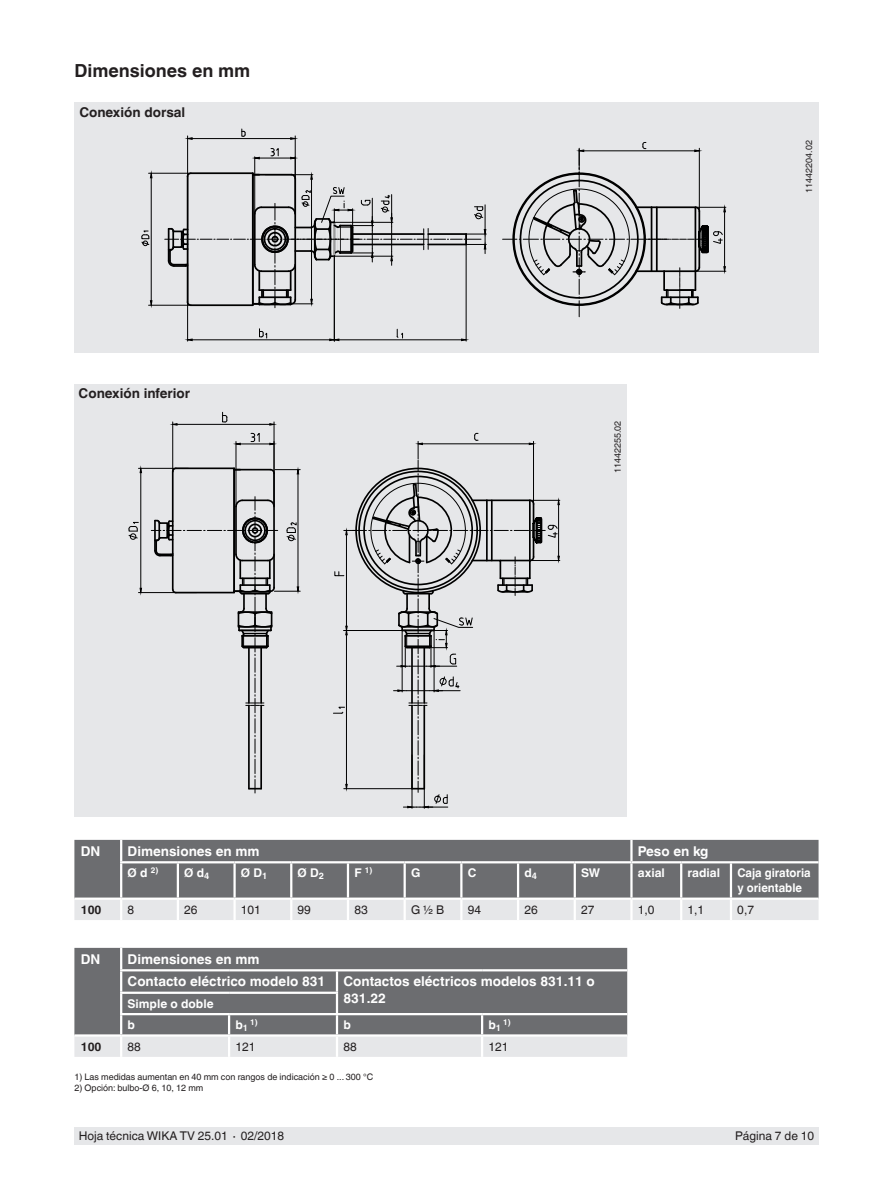
<style>
.page{position:relative;width:893px;height:1188px;background:#fff}
.page>*{position:absolute;margin:0;border:0;box-sizing:border-box;transform-origin:0 0}
.t1{font:700 18px "Helvetica World";color:#231f20}
.t2{font:700 13.5px/22.5px "Helvetica World";color:#fff}
.t3{font:700 13.5px "Helvetica World";color:#231f20}
.t4{font:12px "Helvetica World";color:#231f20}
.t5{font:700 12px/21.3px "Helvetica World";color:#fff}
.t6{font:700 12px/15px "Helvetica World";color:#fff;scale:.95 1}
.t7{font:700 12px "Helvetica World";color:#231f20}
.t8{font:9px "Helvetica World";color:#231f20}
.t9{font:700 8.1px "Helvetica World";color:#fff}
.s1{font-size:12px}
</style>
<div class="page">
<div style="left:74px;top:1128px;width:745px;height:17px;background:#e6e7e9"></div>
<div style="left:74px;top:102px;width:745px;height:251px;background:#e6e7e9"></div>
<div style="left:74px;top:384px;width:553px;height:433px;background:#e6e7e9"></div>
<div style="left:74px;top:948px;width:553px;height:46px;background:#6c6d70"></div>
<hr style="left:120px;top:969px;width:109px;height:2px;background:#fff">
<hr style="left:229px;top:969px;width:108px;height:2px;background:#fff">
<hr style="left:120px;top:992px;width:109px;height:2px;background:#fff">
<hr style="left:229px;top:992px;width:109px;height:2px;background:#fff">
<hr style="left:337px;top:969px;width:145px;height:2px;background:#fff">
<hr style="left:336px;top:971px;width:2px;height:21px;background:#fff">
<hr style="left:482px;top:969px;width:145px;height:2px;background:#fff">
<hr style="left:120px;top:948px;width:2px;height:21px;background:#fff">
<hr style="left:120px;top:971px;width:2px;height:21px;background:#fff">
<svg style="left:74px;top:994px;width:553px;height:63px;background:#9e9fa1"></svg>
<hr style="left:74px;top:1034px;width:47px;height:3px;background:#fff">
<div style="left:74px;top:840px;width:744px;height:58px;background:#6c6d70"></div>
<div style="left:74px;top:900px;width:744px;height:20px;background:#e6e7e9"></div>
<hr style="left:630px;top:840px;width:3px;height:21px;background:#fff">
<hr style="left:120px;top:861px;width:58px;height:2px;background:#fff">
<hr style="left:178px;top:861px;width:57px;height:2px;background:#fff">
<hr style="left:177px;top:863px;width:2px;height:35px;background:#fff">
<hr style="left:235px;top:861px;width:56px;height:2px;background:#fff">
<hr style="left:233px;top:863px;width:3px;height:35px;background:#fff">
<hr style="left:291px;top:861px;width:57px;height:2px;background:#fff">
<hr style="left:290px;top:863px;width:2px;height:35px;background:#fff">
<hr style="left:348px;top:861px;width:57px;height:2px;background:#fff">
<hr style="left:347px;top:863px;width:2px;height:35px;background:#fff">
<hr style="left:405px;top:861px;width:56px;height:2px;background:#fff">
<hr style="left:404px;top:863px;width:2px;height:35px;background:#fff">
<hr style="left:461px;top:861px;width:57px;height:2px;background:#fff">
<hr style="left:460px;top:863px;width:2px;height:35px;background:#fff">
<hr style="left:518px;top:861px;width:57px;height:2px;background:#fff">
<hr style="left:517px;top:863px;width:2px;height:35px;background:#fff">
<hr style="left:575px;top:861px;width:56px;height:2px;background:#fff">
<hr style="left:574px;top:863px;width:2px;height:35px;background:#fff">
<hr style="left:631px;top:861px;width:50px;height:2px;background:#fff">
<hr style="left:630px;top:863px;width:3px;height:35px;background:#fff">
<hr style="left:681px;top:861px;width:50px;height:2px;background:#fff">
<hr style="left:680px;top:863px;width:2px;height:35px;background:#fff">
<hr style="left:731px;top:861px;width:87px;height:2px;background:#fff">
<hr style="left:730px;top:863px;width:2px;height:35px;background:#fff">
<hr style="left:120px;top:900px;width:2px;height:20px;background:#fff">
<hr style="left:177px;top:900px;width:2px;height:20px;background:#fff">
<hr style="left:233px;top:900px;width:3px;height:20px;background:#fff">
<hr style="left:290px;top:900px;width:2px;height:20px;background:#fff">
<hr style="left:347px;top:900px;width:2px;height:20px;background:#fff">
<hr style="left:404px;top:900px;width:2px;height:20px;background:#fff">
<hr style="left:460px;top:900px;width:2px;height:20px;background:#fff">
<hr style="left:517px;top:900px;width:2px;height:20px;background:#fff">
<hr style="left:574px;top:900px;width:2px;height:20px;background:#fff">
<hr style="left:630px;top:900px;width:3px;height:20px;background:#fff">
<hr style="left:680px;top:900px;width:2px;height:20px;background:#fff">
<hr style="left:730px;top:900px;width:2px;height:20px;background:#fff">
<hr style="left:120px;top:840px;width:2px;height:21px;background:#fff">
<hr style="left:120px;top:863px;width:2px;height:35px;background:#fff">
<hr style="left:466px;top:234px;width:1px;height:107px;background:#000">
<hr style="left:339px;top:339px;width:123px;height:1px;background:#000">
<svg style="left:461px;top:338px;width:6px;height:3px"></svg>
<hr style="left:149px;top:173px;width:41px;height:1px;background:#000">
<hr style="left:149px;top:305px;width:41px;height:1px;background:#000">
<hr style="left:151px;top:178px;width:1px;height:123px;background:#000">
<svg style="left:150px;top:172px;width:3px;height:7px"></svg>
<svg style="left:150px;top:300px;width:3px;height:6px"></svg>
<hr style="left:295px;top:136px;width:1px;height:41px;background:#000">
<hr style="left:187px;top:136px;width:1px;height:165px;background:#000">
<hr style="left:192px;top:138px;width:99px;height:1px;background:#000">
<svg style="left:290px;top:137px;width:6px;height:3px"></svg>
<svg style="left:187px;top:137px;width:6px;height:3px"></svg>
<svg style="left:241px;top:128px;width:5px;height:9px"></svg>
<svg style="left:141px;top:230px;width:9px;height:16px"></svg>
<hr style="left:334px;top:256px;width:1px;height:85px;background:#000">
<hr style="left:187px;top:266px;width:1px;height:75px;background:#000">
<hr style="left:192px;top:339px;width:138px;height:1px;background:#000">
<svg style="left:329px;top:338px;width:11px;height:3px"></svg>
<svg style="left:187px;top:338px;width:6px;height:3px"></svg>
<svg style="left:396px;top:329px;width:7px;height:10px"></svg>
<hr style="left:254px;top:157px;width:1px;height:57px;background:#000">
<hr style="left:259px;top:158px;width:32px;height:1px;background:#000">
<svg style="left:254px;top:157px;width:6px;height:3px"></svg>
<svg style="left:290px;top:157px;width:6px;height:3px"></svg>
<svg style="left:271px;top:148px;width:8px;height:9px"></svg>
<svg style="left:259px;top:328px;width:9px;height:11px"></svg>
<svg style="left:503px;top:142px;width:223px;height:175px"></svg>
<svg style="left:165px;top:172px;width:322px;height:136px"></svg>
<hr style="left:138px;top:468px;width:50px;height:1px;background:#000">
<hr style="left:138px;top:592px;width:59px;height:1px;background:#000">
<hr style="left:140px;top:473px;width:1px;height:115px;background:#000">
<svg style="left:139px;top:468px;width:3px;height:5px"></svg>
<svg style="left:139px;top:588px;width:3px;height:5px"></svg>
<div style="left:130px;top:533px;width:6px;height:7px;border:1px solid #000;border-radius:50%"></div>
<hr style="left:236px;top:442px;width:1px;height:63px;background:#000">
<hr style="left:240px;top:444px;width:30px;height:1px;background:#000">
<svg style="left:251px;top:432px;width:9px;height:10px"></svg>
<hr style="left:274px;top:422px;width:1px;height:50px;background:#000">
<hr style="left:172px;top:422px;width:1px;height:50px;background:#000">
<hr style="left:177px;top:424px;width:93px;height:1px;background:#000">
<svg style="left:269px;top:423px;width:6px;height:3px"></svg>
<svg style="left:172px;top:423px;width:6px;height:3px"></svg>
<svg style="left:222px;top:411px;width:6px;height:12px"></svg>
<svg style="left:128px;top:522px;width:11px;height:17px"></svg>
<svg style="left:151px;top:467px;width:149px;height:326px"></svg>
<svg style="left:333px;top:433px;width:227px;height:376px"></svg>
<h1 class="t1" style="left:74px;top:60px;width:177px">Dimensiones en mm</h1>
<p class="t3" style="left:79px;top:104px;width:107px">Conexión dorsal</p>
<p class="t3" style="left:79px;top:385px;width:113px">Conexión inferior</p>
<p class="t8" style="left:612px;top:473px;width:54px;rotate:-90deg">11442255.02</p>
<p class="t8" style="left:804px;top:193px;width:54px;rotate:-90deg">11442204.02</p>
<p class="t2" style="left:81px;top:840px;width:21px">DN</p>
<p class="t2" style="left:128px;top:840px;width:133px">Dimensiones en mm</p>
<p class="t2" style="left:638px;top:840px;width:72px">Peso en kg</p>
<p class="t5" style="left:128px;top:863px;width:32px">Ø d <sup>2)</sup></p>
<p class="t5" style="left:184px;top:863px;width:27px">Ø d<sub>4</sub></p>
<p class="t5" style="left:241px;top:863px;width:28px">Ø D<sub>1</sub></p>
<p class="t5" style="left:298px;top:863px;width:28px">Ø D<sub>2</sub></p>
<p class="t9" style="left:354px;top:866px;width:20px"><span class="s1">F</span> 1)</p>
<p class="t5" style="left:411px;top:863px;width:11px">G</p>
<p class="t5" style="left:468px;top:863px;width:10px">C</p>
<p class="t5" style="left:524px;top:863px;width:14px">d<sub>4</sub></p>
<p class="t5" style="left:581px;top:863px;width:21px">SW</p>
<p class="t5" style="left:638px;top:863px;width:28px">axial</p>
<p class="t5" style="left:688px;top:863px;width:34px">radial</p>
<p class="t6" style="left:737px;top:866px;width:79px">Caja giratoria y orientable</p>
<p class="t7" style="left:81px;top:903px;width:22px">100</p>
<p class="t4" style="left:128px;top:903px;width:8px">8</p>
<p class="t4" style="left:184px;top:903px;width:15px">26</p>
<p class="t4" style="left:241px;top:903px;width:22px">101</p>
<p class="t4" style="left:298px;top:903px;width:15px">99</p>
<p class="t4" style="left:354px;top:903px;width:15px">83</p>
<p class="t4" style="left:411px;top:903px;width:35px">G ½ B</p>
<p class="t4" style="left:468px;top:903px;width:15px">94</p>
<p class="t4" style="left:524px;top:903px;width:15px">26</p>
<p class="t4" style="left:581px;top:903px;width:15px">27</p>
<p class="t4" style="left:638px;top:903px;width:18px">1,0</p>
<p class="t4" style="left:688px;top:903px;width:18px">1,1</p>
<p class="t4" style="left:737px;top:903px;width:18px">0,7</p>
<p class="t2" style="left:81px;top:948px;width:21px">DN</p>
<p class="t2" style="left:128px;top:948px;width:199px">Dimensiones en mm<br>Contacto eléctrico modelo 831</p>
<p class="t2" style="left:343px;top:973px;width:253px;line-height:16.5px">Contactos eléctricos modelos 831.11 o<br>831.22</p>
<p class="t5" style="left:128px;top:993px;width:88px">Simple o doble b</p>
<p class="t5" style="left:235px;top:1014px;width:14px">b<sub>1</sub></p>
<p class="t9" style="left:250px;top:1018px;width:9px">1)</p>
<p class="t5" style="left:343px;top:1014px;width:9px">b</p>
<p class="t5" style="left:488px;top:1014px;width:14px">b<sub>1</sub></p>
<p class="t9" style="left:503px;top:1018px;width:9px">1)</p>
<p class="t7" style="left:81px;top:1039px;width:22px">100</p>
<p class="t4" style="left:128px;top:1039px;width:15px">88</p>
<p class="t4" style="left:235px;top:1039px;width:22px">121</p>
<p class="t4" style="left:343px;top:1039px;width:15px">88</p>
<p class="t4" style="left:488px;top:1039px;width:22px">121</p>
<p class="t8" style="left:74px;top:1072px;width:300px">1) Las medidas aumentan en 40 mm con rangos de indicación ≥ 0 ... 300 °C</p>
<p class="t8" style="left:74px;top:1083px;width:130px">2) Opción: bulbo-Ø 6, 10, 12 mm</p>
<p class="t4" style="left:79px;top:1129px;width:207px">Hoja técnica WIKA TV 25.01 ∙ 02/2018</p>
<p class="t4" style="left:735px;top:1129px;width:81px">Página 7 de 10</p>
</div>
